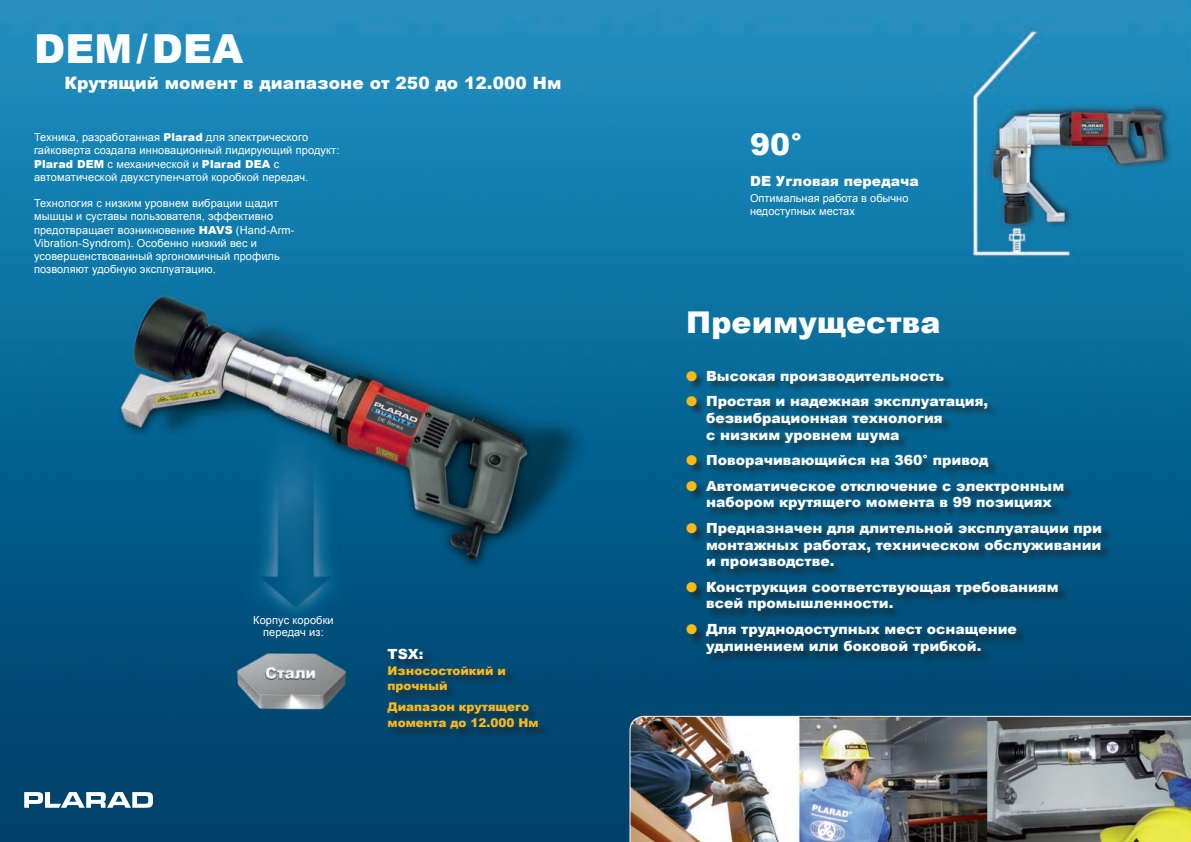
<style>
.page{position:relative;width:1191px;height:842px;background:#fff}
.page>*{position:absolute;margin:0;border:0;box-sizing:border-box;transform-origin:0 0}
.t1{font:900 40px "Arial";letter-spacing:.005em;color:#fff}
.t2{font:900 30px "Arial";letter-spacing:.005em;color:#fff}
.t3{font:900 17px "Arial";letter-spacing:.005em;color:#fff}
.t4{font:900 14px/16.8px "Arial";color:#fff}
.t5{font:900 12px/15.5px "Arial";color:#fcb814}
.t6{font:11px/13.2px "Arial";letter-spacing:.01em;color:#fff}
.s1{font-weight:900}
.s2{color:#fcb814}
</style>
<div class="page">
<img style="left:0;top:0;width:1191px;height:842px">
<svg style="left:24px;top:792px;width:129px;height:16px"></svg>
<div style="left:687px;top:371px;width:424px;height:293px;background:#231f20;opacity:.6"></div>
<div style="left:388px;top:649px;width:160px;height:90px;background:#231f20;opacity:.6"></div>
<img style="left:629px;top:716px;width:562px;height:126px">
<h1 class="t1" style="left:34px;top:19px;width:211px">DEM/DEA</h1>
<h3 class="t3" style="left:65px;top:70px;width:498px">Крутящий момент в диапазоне от 250 до 12.000 Нм</h3>
<p class="t6" style="left:34px;top:131px;width:307px">Техника, разработанная <span class="s1">Plarad</span> для электрического гайковерта создала инновационный лидирующий продукт:<br><span class="s1">Plarad DEM</span> с механической и <span class="s1">Plarad DEA</span> с автоматической двухступенчатой коробкой передач.</p>
<p class="t6" style="left:34px;top:197px;width:262px">Технология с низким уровнем вибрации щадит мышцы и суставы пользователя, эффективно предотвращает возникновение <span class="s1">HAVS</span> (Hand-Arm-Vibration-Syndrom). Особенно низкий вес и усовершенствованный эргономичный профиль позволяют удобную эксплуатацию.</p>
<p class="t6" style="left:253px;top:614px;width:82px;line-height:12px;text-align:center">Корпус коробки передач из:</p>
<p class="t4" style="left:387px;top:645px;width:37px">TSX:</p>
<p class="t5" style="left:387px;top:662px;width:120px">Износостойкий и прочный</p>
<p class="t5" style="left:387px;top:699px;width:153px">Диапазон крутящего момента до 12.000 Нм</p>
<h2 class="t2" style="left:750px;top:122px;width:54px">90°</h2>
<p class="t4" style="left:750px;top:172px;width:170px">DE Угловая передача</p>
<p class="t6" style="left:750px;top:191px;width:160px">Оптимальная работа в обычно недоступных местах</p>
<h2 class="t2" style="left:686px;top:301px;width:256px">Преимущества</h2>
<p class="t4" style="left:686px;top:367px;width:259px"><span class="s2">●</span> Высокая производительность</p>
<p class="t4" style="left:706px;top:393px;width:283px;text-indent:-20px"><span class="s2">●</span> Простая и надежная эксплуатация, безвибрационная технология<br>с низким уровнем шума</p>
<p class="t4" style="left:686px;top:451px;width:304px"><span class="s2">●</span> Поворачивающийся на 360° привод</p>
<p class="t4" style="left:686px;top:477px;width:379px;text-align:center"><span class="s2">●</span> Автоматическое отключение с электронным набором крутящего момента в 99 позициях</p>
<p class="t4" style="left:706px;top:519px;width:397px;text-align:justify;text-indent:-20px"><span class="s2">●</span> Предназначен для длительной эксплуатации при монтажных работах, техническом обслуживании и производстве.</p>
<p class="t4" style="left:706px;top:578px;width:354px;text-indent:-20px"><span class="s2">●</span> Конструкция соответствующая требованиям всей промышленности.</p>
<p class="t4" style="left:706px;top:620px;width:312px;text-indent:-20px"><span class="s2">●</span> Для труднодоступных мест оснащение удлинением или боковой трибкой.</p>
</div>
